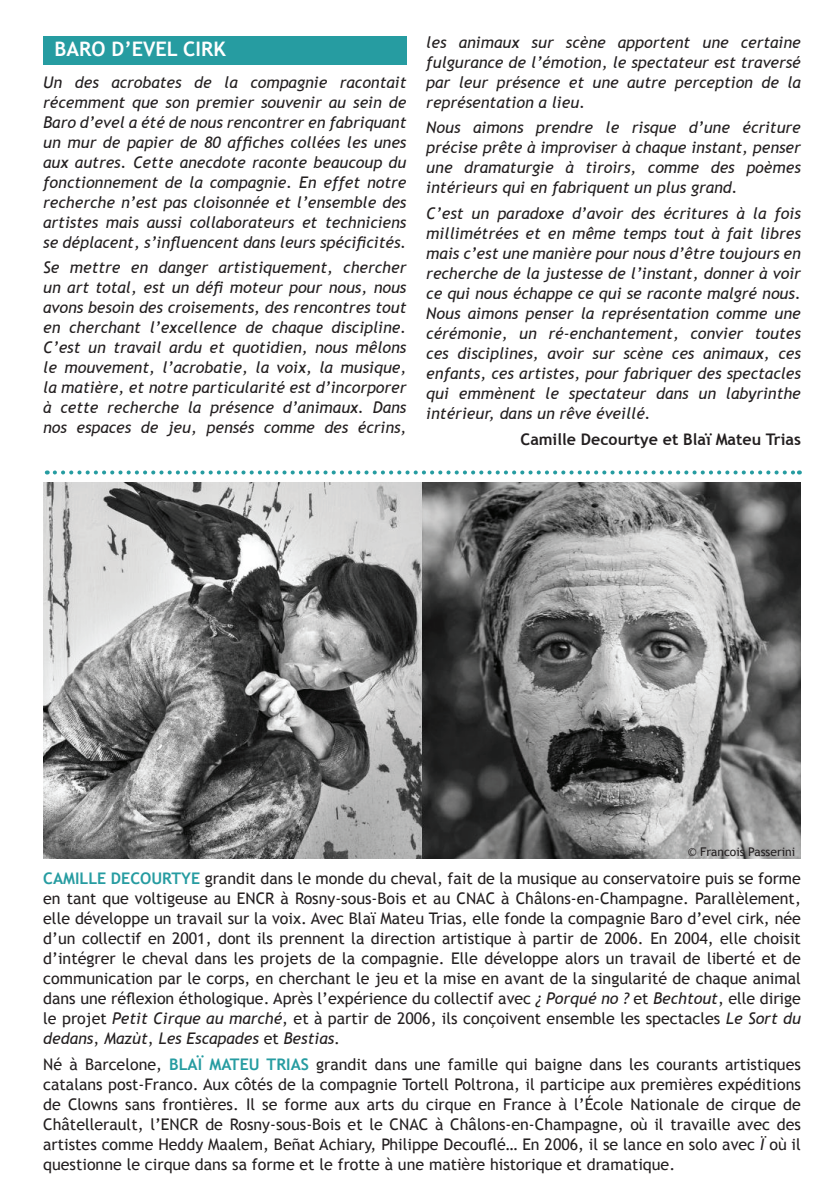
<style>
.page{position:relative;width:840px;height:1191px;background:#fff}
.page>*{position:absolute;margin:0;border:0;box-sizing:border-box;transform-origin:0 0}
.t1{font:700 20px "Trebuchet MS";color:#fff}
.t2{font:italic 16px/20px "Trebuchet MS";color:#231f20;text-align:justify}
.t3{font:16px/20px "Trebuchet MS";color:#231f20;text-align:justify}
.t4{font:700 16px "Trebuchet MS";color:#231f20}
.t5{font:12px "Trebuchet MS";color:#231f20}
.s1{font-weight:700;color:#269ca1}
.s2{font-style:italic}
</style>
<div class="page">
<div style="left:43px;top:36px;width:363px;height:29px;background:#269ca1"></div>
<img style="left:43px;top:482px;width:757px;height:377px">
<svg style="left:55px;top:470px;width:744px;height:4px"></svg>
<p class="t1" style="left:55px;top:37px;width:172px">Baro d’EvEl Cirk</p>
<p class="t2" style="left:43px;top:72px;width:364px">Un des acrobates de la compagnie racontait récemment que son premier souvenir au sein de Baro d’evel a été de nous rencontrer en fabriquant un mur de papier de 80 affiches collées les unes aux autres. Cette anecdote raconte beaucoup du fonctionnement de la compagnie. En effet notre recherche n’est pas cloisonnée et l’ensemble des artistes mais aussi collaborateurs et techniciens se déplacent, s’influencent dans leurs spécificités.</p>
<p class="t2" style="left:43px;top:258px;width:364px">Se mettre en danger artistiquement, chercher un art total, est un défi moteur pour nous, nous avons besoin des croisements, des rencontres tout en cherchant l’excellence de chaque discipline.<br>C’est un travail ardu et quotidien, nous mêlons le mouvement, l’acrobatie, la voix, la musique, la matière, et notre particularité est d’incorporer à cette recherche la présence d’animaux. Dans nos espaces de jeu, pensés comme des écrins,</p>
<p class="t2" style="left:426px;top:32px;width:376px">les animaux sur scène apportent une certaine fulgurance de l’émotion, le spectateur est traversé par leur présence et une autre perception de la représentation a lieu.</p>
<p class="t2" style="left:426px;top:118px;width:376px">Nous aimons prendre le risque d’une écriture précise prête à improviser à chaque instant, penser une dramaturgie à tiroirs, comme des poèmes intérieurs qui en fabriquent un plus grand.</p>
<p class="t2" style="left:426px;top:204px;width:376px">C’est un paradoxe d’avoir des écritures à la fois millimétrées et en même temps tout à fait libres mais c’est une manière pour nous d’être toujours en recherche de la justesse de l’instant, donner à voir ce qui nous échappe ce qui se raconte malgré nous.<br>Nous aimons penser la représentation comme une cérémonie, un ré-enchantement, convier toutes ces disciplines, avoir sur scène ces animaux, ces enfants, ces artistes, pour fabriquer des spectacles qui emmènent le spectateur dans un labyrinthe intérieur, dans un rêve éveillé.</p>
<p class="t4" style="left:520px;top:429px;width:282px">Camille decourtye et Blaï Mateu Trias</p>
<p class="t5" style="left:687px;top:844px;width:109px">© Francois Passerini</p>
<p class="t3" style="left:43px;top:868px;width:758px"><span class="s1">CaMillE dECourTyE</span> grandit dans le monde du cheval, fait de la musique au conservatoire puis se forme en tant que voltigeuse au encr à rosny-sous-bois et au cnac à châlons-en-champagne. Parallèlement, elle développe un travail sur la voix. avec blaï mateu Trias, elle fonde la compagnie baro d’evel cirk, née d’un collectif en 2001, dont ils prennent la direction artistique à partir de 2006. en 2004, elle choisit d’intégrer le cheval dans les projets de la compagnie. elle développe alors un travail de liberté et de communication par le corps, en cherchant le jeu et la mise en avant de la singularité de chaque animal dans une réflexion éthologique. Après l’expérience du collectif avec <span class="s2">¿ Porqué no ?</span> et <span class="s2">Bechtout</span>, elle dirige le projet <span class="s2">Petit Cirque au marché</span>, et à partir de 2006, ils conçoivent ensemble les spectacles <span class="s2">Le Sort du dedans</span>, <span class="s2">Mazùt</span>, <span class="s2">Les Escapades</span> et <span class="s2">Bestias</span>.</p>
<p class="t3" style="left:43px;top:1054px;width:758px">né à barcelone, <span class="s1">Blaï MaTEu TriaS</span> grandit dans une famille qui baigne dans les courants artistiques catalans post-Franco. aux côtés de la compagnie Tortell Poltrona, il participe aux premières expéditions de clowns sans frontières. il se forme aux arts du cirque en France à l’école nationale de cirque de châtellerault, l’encr de rosny-sous-bois et le cnac à châlons-en-champagne, où il travaille avec des artistes comme Heddy Maalem, Beñat Achiary, Philippe Decouflé… En 2006, il se lance en solo avec <span class="s2">Ï</span> où il questionne le cirque dans sa forme et le frotte à une matière historique et dramatique.</p>
</div>
